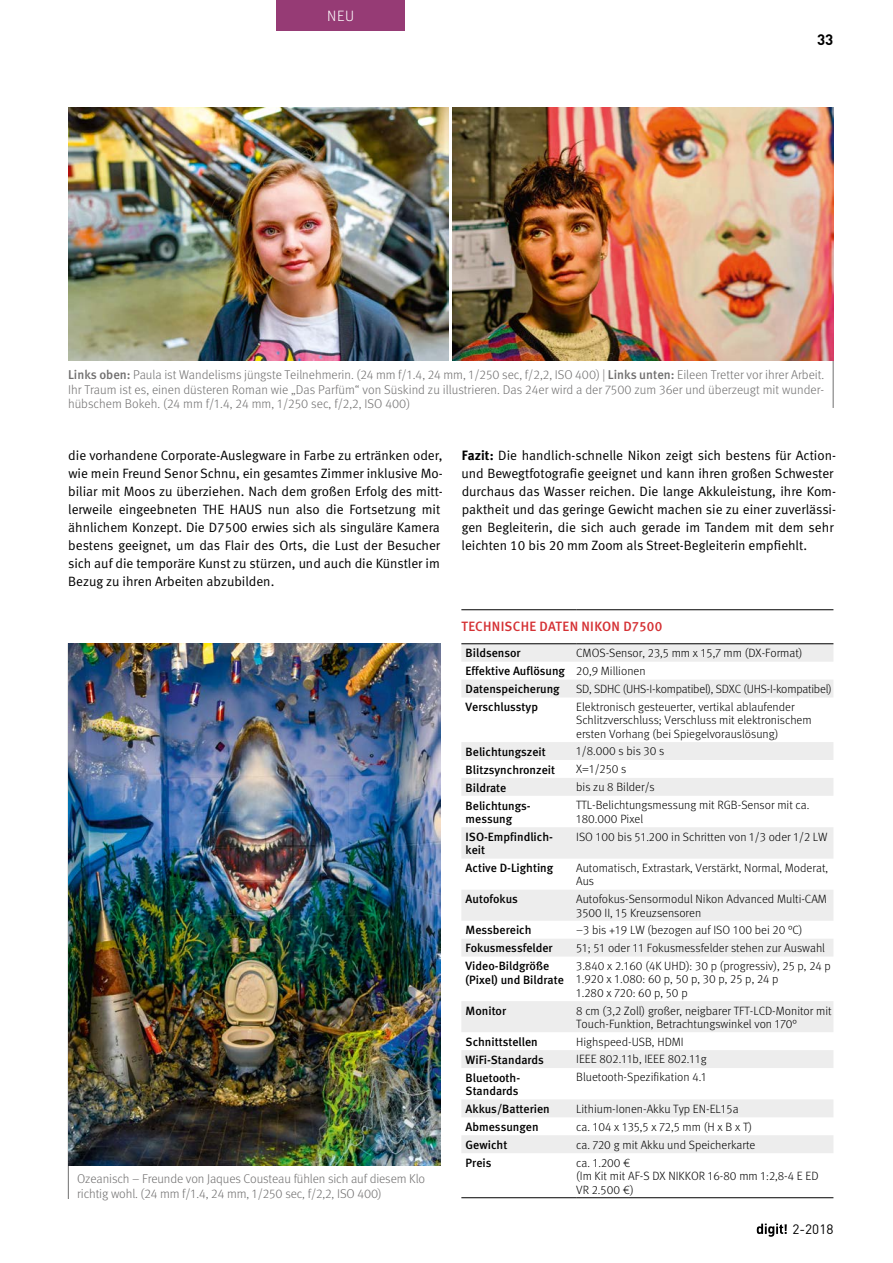
<style>
.page{position:relative;width:893px;height:1263px;background:#fff}
.page>*{position:absolute;margin:0;border:0;box-sizing:border-box;transform-origin:0 0}
.t1{font:300 15px "Meta OT";color:#fff}
.t2{font:700 15px "DIN Pro";color:#000}
.t3{font:13.5px/18px "Meta Normal LF";color:#000}
.t4{font:13.5px "Meta Medium LF";letter-spacing:.02em;color:#d53134}
.t5{font:13.5px "DIN Pro";color:#000}
.t6{font:300 12.75px/14.2px "Meta OT";letter-spacing:-.01em;color:#706f6f;text-align:justify}
.t7{font:300 12px/13.5px "Meta OT";color:#000}
.t8{font:12px/13.5px "Meta Medium LF";color:#000}
.t9{font:300 12px "Meta OT";letter-spacing:-.02em;color:#000}
.s1{font-family:"Meta Medium LF";font-weight:400}
.s2{font-family:"Meta Bold LF"}
.s3{font-family:"Meta OT";font-weight:300}
</style>
<div class="page">
<svg style="left:757px;top:1223px;width:30px;height:14px"></svg>
<hr style="left:833px;top:107px;width:1px;height:301px;background:#706f6f">
<hr style="left:68px;top:643px;width:1px;height:556px;background:#706f6f">
<img style="left:68px;top:107px;width:381px;height:254px">
<img style="left:453px;top:107px;width:380px;height:254px">
<img style="left:68px;top:643px;width:372px;height:522px">
<div style="left:276px;top:0;width:129px;height:31px;background:#963b75"></div>
<svg style="left:461px;top:644px;width:372px;height:509px"></svg>
<hr style="left:461px;top:609px;width:115px;height:1px;background:#000">
<hr style="left:576px;top:609px;width:257px;height:1px;background:#000">
<hr style="left:461px;top:643px;width:115px;height:1px;background:#000">
<hr style="left:576px;top:643px;width:257px;height:1px;background:#000">
<hr style="left:461px;top:1197px;width:115px;height:1px;background:#000">
<hr style="left:576px;top:1197px;width:257px;height:1px;background:#000">
<p class="t1" style="left:327px;top:7px;width:28px">NEU</p>
<p class="t2" style="left:817px;top:27px;width:18px">33</p>
<p class="t6" style="left:68px;top:368px;width:758px"><span class="s1">Links oben:</span> Paula ist Wandelisms jüngste Teilnehmerin. (24 mm f/1.4, 24 mm, 1/250 sec, f/2,2, ISO 400) | <span class="s1">Links unten:</span> Eileen Tretter vor ihrer Arbeit.<br>Ihr Traum ist es, einen düsteren Roman wie „Das Parfüm“ von Süskind zu illustrieren. Das 24er wird a der 7500 zum 36er und überzeugt mit wunder&shy;hübschem Bokeh. (24 mm f/1.4, 24 mm, 1/250 sec, f/2,2, ISO 400)</p>
<p class="t3" style="left:68px;top:446px;width:376px">die vorhandene Corporate-Auslegware in Farbe zu ertränken oder, wie mein Freund Senor Schnu, ein gesamtes Zimmer inklusive Mo&shy;biliar mit Moos zu überziehen. Nach dem großen Erfolg des mitt&shy;lerweile eingeebneten THE HAUS nun also die Fortsetzung mit ähnlichem Konzept. Die D7500 erwies sich als singuläre Kamera bestens geeignet, um das Flair des Orts, die Lust der Besucher sich auf die temporäre Kunst zu stürzen, und auch die Künstler im Bezug zu ihren Arbeiten abzubilden.</p>
<p class="t3" style="left:462px;top:446px;width:376px"><span class="s2">Fazit:</span> Die handlich-schnelle Nikon zeigt sich bestens für Action&shy;und Bewegtfotografie geeignet und kann ihren großen Schwester durchaus das Wasser reichen. Die lange Akkuleistung, ihre Kom&shy;paktheit und das geringe Gewicht machen sie zu einer zuverlässi&shy;gen Begleiterin, die sich auch gerade im Tandem mit dem sehr leichten 10 bis 20 mm Zoom als Street-Begleiterin empfiehlt.</p>
<p class="t6" style="left:77px;top:1172px;width:350px">Ozeanisch – Freunde von Jaques Cousteau fühlen sich auf diesem Klo richtig wohl. (24 mm f/1.4, 24 mm, 1/250 sec, f/2,2, ISO 400)</p>
<p class="t4" style="left:461px;top:619px;width:202px">TECHNISCHE DATEN NIKON D7500</p>
<p class="t8" style="left:466px;top:646px;width:56px">Bildsensor</p>
<p class="t7" style="left:576px;top:646px;width:228px">CMOS-Sensor, 23,5 mm x 15,7 mm (DX-Format)</p>
<p class="t8" style="left:466px;top:662px;width:181px;line-height:17.9px">Effektive Auflösung <span class="s3">20,9 Millionen<br></span>Datenspeicherung</p>
<p class="t9" style="left:576px;top:682px;width:257px">SD, SDHC (UHS-I-kompatibel), SDXC (UHS-I-kompatibel)</p>
<p class="t8" style="left:466px;top:700px;width:74px">Verschlusstyp</p>
<p class="t7" style="left:576px;top:700px;width:237px">Elektronisch gesteuerter, vertikal ablaufender<br>Schlitzverschluss; Verschluss mit elektronischem ersten Vorhang (bei Spiegelvorauslösung)</p>
<p class="t8" style="left:466px;top:745px;width:82px">Belichtungszeit</p>
<p class="t7" style="left:576px;top:745px;width:90px">1/8.000 s bis 30 s</p>
<p class="t8" style="left:466px;top:763px;width:91px">Blitzsynchronzeit</p>
<p class="t7" style="left:576px;top:763px;width:52px">X=1/250 s</p>
<p class="t8" style="left:466px;top:780px;width:42px">Bildrate</p>
<p class="t7" style="left:576px;top:780px;width:80px">bis zu 8 Bilder/s</p>
<p class="t8" style="left:466px;top:798px;width:65px">Belichtungs&shy;messung</p>
<p class="t7" style="left:576px;top:798px;width:235px">TTL-Belichtungsmessung mit RGB-Sensor mit ca.<br>180.000 Pixel</p>
<p class="t8" style="left:466px;top:830px;width:89px">ISO-Empfindlich&shy;keit</p>
<p class="t7" style="left:576px;top:830px;width:253px">ISO 100 bis 51.200 in Schritten von 1/3 oder 1/2 LW</p>
<p class="t8" style="left:466px;top:861px;width:89px">Active D-Lighting</p>
<p class="t7" style="left:576px;top:861px;width:253px">Automatisch, Extrastark, Verstärkt, Normal, Moderat,<br>Aus</p>
<p class="t8" style="left:466px;top:892px;width:54px">Autofokus</p>
<p class="t7" style="left:576px;top:892px;width:252px">Autofokus-Sensormodul Nikon Advanced Multi-CAM<br>3500 II, 15 Kreuzsensoren</p>
<p class="t8" style="left:466px;top:923px;width:67px">Messbereich</p>
<p class="t7" style="left:576px;top:923px;width:228px">–3 bis +19 LW (bezogen auf ISO 100 bei 20 °C)</p>
<p class="t8" style="left:466px;top:941px;width:89px">Fokusmessfelder</p>
<p class="t7" style="left:576px;top:941px;width:250px">51; 51 oder 11 Fokusmessfelder stehen zur Auswahl</p>
<p class="t8" style="left:466px;top:959px;width:100px">Video-Bildgröße (Pixel) und Bildrate</p>
<p class="t7" style="left:576px;top:959px;width:256px">3.840 x 2.160 (4K UHD): 30 p (progressiv), 25 p, 24 p<br>1.920 x 1.080: 60 p, 50 p, 30 p, 25 p, 24 p<br>1.280 x 720: 60 p, 50 p</p>
<p class="t8" style="left:466px;top:1004px;width:42px">Monitor</p>
<p class="t7" style="left:576px;top:1004px;width:257px">8 cm (3,2 Zoll) großer, neigbarer TFT-LCD-Monitor mit<br>Touch-Funktion, Betrachtungswinkel von 170°</p>
<p class="t8" style="left:466px;top:1035px;width:74px">Schnittstellen</p>
<p class="t7" style="left:576px;top:1035px;width:109px">Highspeed-USB, HDMI</p>
<p class="t8" style="left:466px;top:1053px;width:80px">WiFi-Standards</p>
<p class="t7" style="left:576px;top:1053px;width:132px">IEEE 802.11b, IEEE 802.11g</p>
<p class="t8" style="left:466px;top:1071px;width:56px">Bluetooth-<br>Standards</p>
<p class="t7" style="left:576px;top:1071px;width:132px">Bluetooth-Spezifikation 4.1</p>
<p class="t8" style="left:466px;top:1102px;width:86px">Akkus/Batterien</p>
<p class="t7" style="left:576px;top:1102px;width:164px">Lithium-Ionen-Akku Typ EN-EL15a</p>
<p class="t8" style="left:466px;top:1120px;width:74px">Abmessungen</p>
<p class="t7" style="left:576px;top:1120px;width:177px">ca. 104 x 135,5 x 72,5 mm (H x B x T)</p>
<p class="t8" style="left:466px;top:1138px;width:43px">Gewicht</p>
<p class="t7" style="left:576px;top:1138px;width:181px">ca. 720 g mit Akku und Speicherkarte</p>
<p class="t8" style="left:466px;top:1156px;width:27px">Preis</p>
<p class="t7" style="left:576px;top:1156px;width:244px">ca. 1.200 €<br>(Im Kit mit AF-S DX NIKKOR 16-80 mm 1:2,8-4 E ED<br>VR 2.500 €)</p>
<p class="t5" style="left:792px;top:1218px;width:42px">2-2018</p>
</div>
